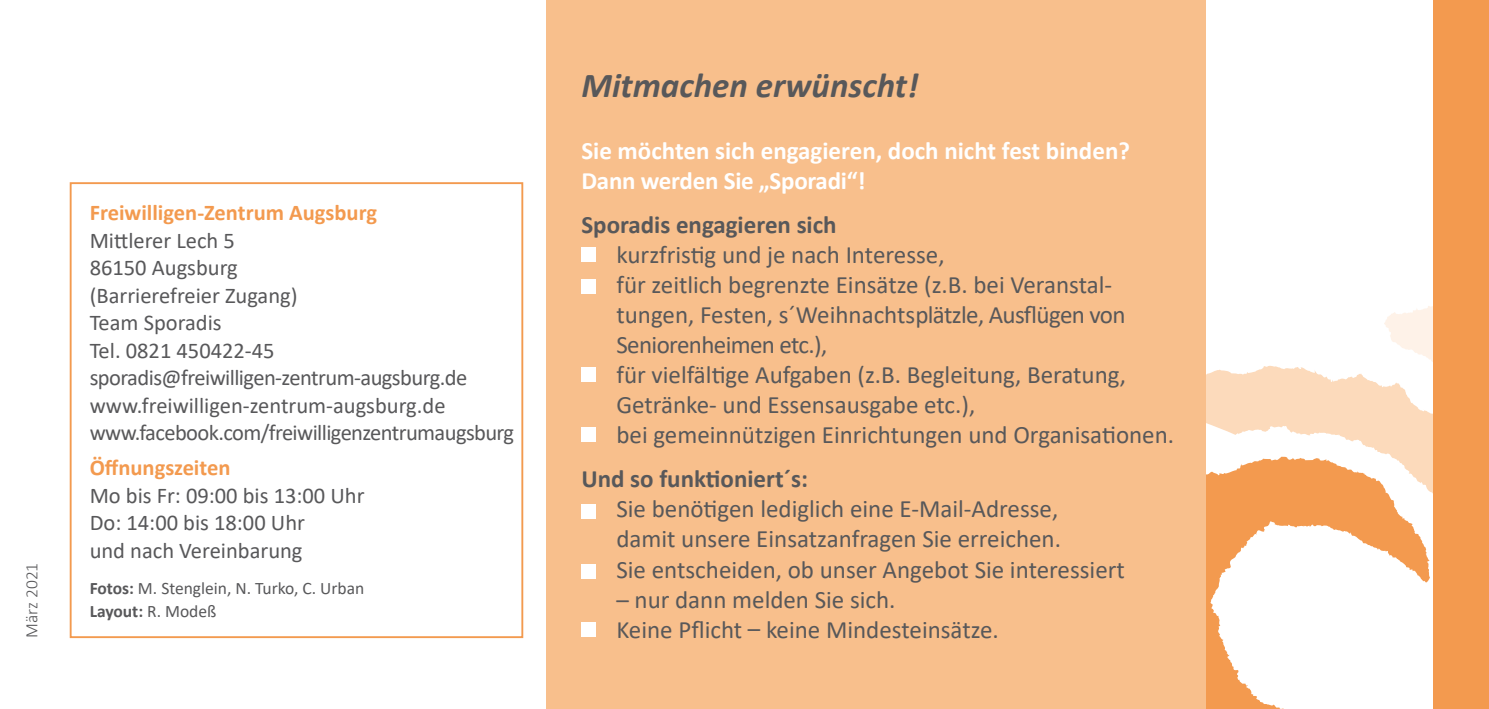
<style>
.page{position:relative;width:1489px;height:709px;background:#fff}
.page>*{position:absolute;margin:0;border:0;box-sizing:border-box;transform-origin:0 0}
.t1{font:italic 700 35px "Calibri";color:#58585a}
.t2{font:25px/30px "Calibri";color:#58585a}
.t3{font:700 25px/30px "Calibri";color:#fff}
.t4{font:700 25px "Calibri";color:#58585a}
.t5{font:22.5px/27.5px "Calibri";color:#58585a}
.t6{font:700 22.5px "Calibri";color:#f39a4f}
.t7{font:17.5px/22.5px "Calibri";color:#58585a}
.t8{font:300 17.5px "Calibri";color:#58585a}
.s1{font-weight:700}
</style>
<div class="page">
<svg style="left:1384px;top:306px;width:49px;height:56px"></svg>
<svg style="left:1205px;top:364px;width:228px;height:215px;fill:#fcdabb"></svg>
<svg style="left:1205px;top:456px;width:224px;height:253px"></svg>
<div style="left:546px;top:0;width:659px;height:709px;background:#f8bf8c"></div>
<div style="left:1433px;top:0;width:55px;height:709px;background:#f39a4f"></div>
<div style="left:70px;top:182px;width:453px;height:456px;border:2px solid #f39a4f"></div>
<div style="left:581px;top:248px;width:14px;height:14px;background:#fff"></div>
<div style="left:581px;top:504px;width:14px;height:14px;background:#fff"></div>
<div style="left:581px;top:427px;width:14px;height:14px;background:#fff"></div>
<div style="left:581px;top:367px;width:14px;height:15px;background:#fff"></div>
<div style="left:581px;top:279px;width:14px;height:14px;background:#fff"></div>
<div style="left:581px;top:564px;width:14px;height:14px;background:#fff"></div>
<div style="left:581px;top:622px;width:14px;height:15px;background:#fff"></div>
<p class="t8" style="left:21px;top:638px;width:77px;rotate:-90deg">März 2021</p>
<p class="t6" style="left:90px;top:197px;width:289px">Freiwilligen-Zentrum Augsburg</p>
<p class="t5" style="left:90px;top:226px;width:426px">Mittlerer Lech 5<br>86150 Augsburg<br>(Barrierefreier Zugang)<br>Team Sporadis<br>Tel. 0821 450422-45 sporadis@freiwilligen-zentrum-augsburg.de www.freiwilligen-zentrum-augsburg.de www.facebook.com/freiwilligenzentrumaugsburg</p>
<p class="t6" style="left:90px;top:451px;width:142px">Öffnungszeiten</p>
<p class="t5" style="left:90px;top:481px;width:276px">Mo bis Fr: 09:00 bis 13:00 Uhr<br>Do: 14:00 bis 18:00 Uhr<br>und nach Vereinbarung</p>
<p class="t7" style="left:90px;top:577px;width:276px"><span class="s1">Fotos:</span> M. Stenglein, N. Turko, C. Urban<br><span class="s1">Layout:</span> R. Modeß</p>
<h1 class="t1" style="left:581px;top:61px;width:338px">Mitmachen erwünscht!</h1>
<p class="t3" style="left:581px;top:135px;width:550px">Sie möchten sich engagieren, doch nicht fest binden?<br>Dann werden Sie „Sporadi“!</p>
<p class="t4" style="left:581px;top:207px;width:257px">Sporadis engagieren sich</p>
<p class="t2" style="left:616px;top:239px;width:559px">kurzfristig und je nach Interesse,<br>für zeitlich begrenzte Einsätze (z.B. bei Veranstal&shy;tungen, Festen, s´Weihnachtsplätzle, Ausflügen von Seniorenheimen etc.),<br>für vielfältige Aufgaben (z.B. Begleitung, Beratung, Getränke- und Essensausgabe etc.),<br>bei gemeinnützigen Einrichtungen und Organisationen.</p>
<p class="t4" style="left:581px;top:461px;width:228px">Und so funktioniert´s:</p>
<p class="t2" style="left:616px;top:493px;width:510px">Sie benötigen lediglich eine E-Mail-Adresse,<br>damit unsere Einsatzanfragen Sie erreichen.<br>Sie entscheiden, ob unser Angebot Sie interessiert</p>
<p class="t2" style="left:616px;top:583px;width:384px">– nur dann melden Sie sich.<br>Keine Pflicht – keine Mindesteinsätze.</p>
</div>
